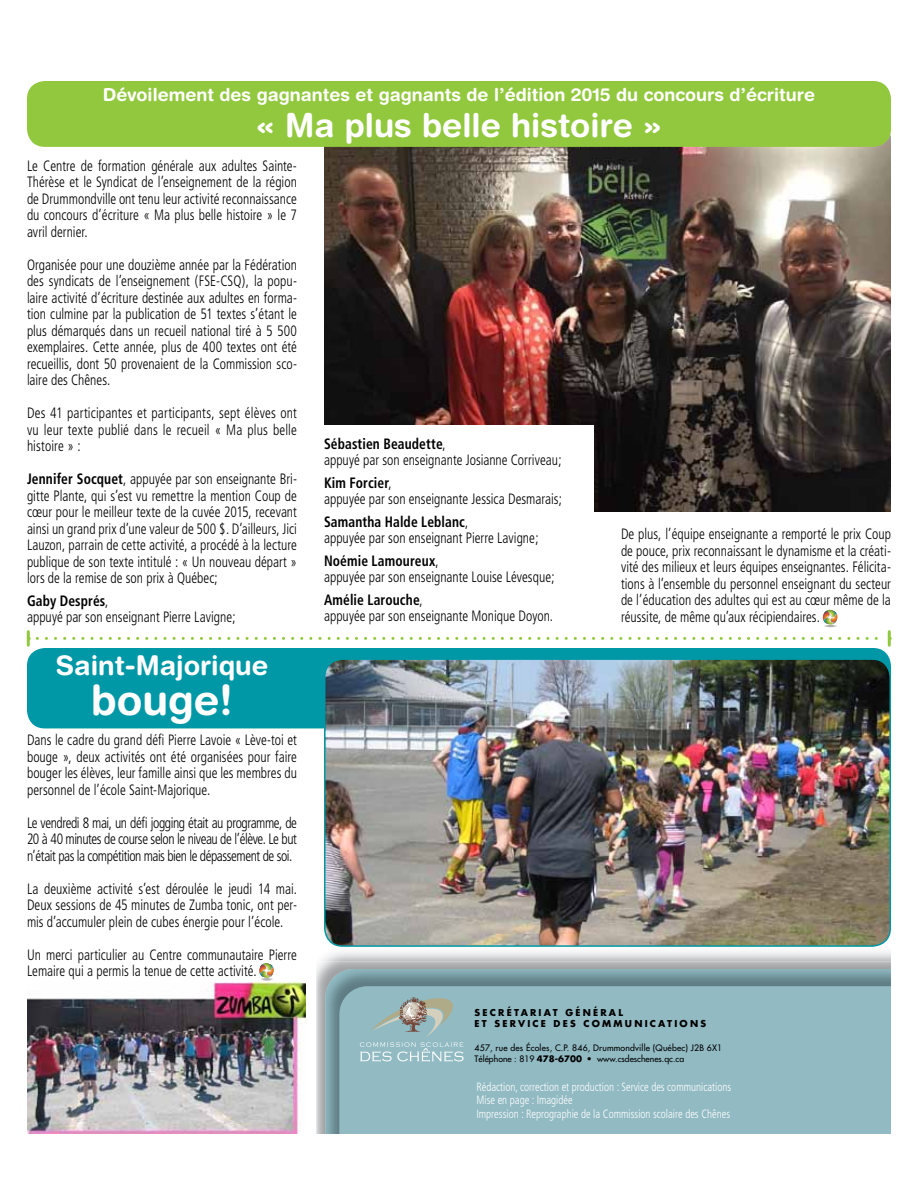
<style>
.page{position:relative;width:918px;height:1188px;background:#fff}
.page>*{position:absolute;margin:0;border:0;box-sizing:border-box;transform-origin:0 0}
.t1{font:700 42px "Helvetica Rounded";color:#fff}
.t2{font:700 33px "Helvetica Rounded";color:#fff}
.t3{font:700 27px "Helvetica Rounded";color:#fff}
.t4{font:700 18px "Helvetica Rounded";color:#fff}
.t5{font:300 condensed 15px/16.5px "Frutiger";color:#000;text-align:justify;scale:.9 1}
.t6{font:300 condensed 12px/13.5px "Frutiger";color:#fff;scale:.9 1}
.t7{font:700 9.3px/11.1px "Futura";letter-spacing:.24em;color:#000}
.t8{font:8.7px/10.8px "Futura";letter-spacing:.02em;color:#000}
.s1{font-weight:700}
</style>
<div class="page">
<img style="left:324px;top:134px;width:567px;height:378px">
<div style="left:315px;top:425px;width:279px;height:196px;background:#fff"></div>
<div style="left:27px;top:81px;width:864px;height:66px;background:#92c83e;border-radius:18px"></div>
<div style="left:27px;top:648px;width:864px;height:80px;background:#0098a6;border-radius:18px"></div>
<img style="left:325px;top:659px;width:565px;height:287px">
<div style="left:324px;top:658px;width:567px;height:289px;border:2px solid #0098a6;border-radius:18px"></div>
<img style="left:27px;top:983px;width:279px;height:151px">
<img style="left:317px;top:996px;width:9px;height:138px">
<img style="left:326px;top:969px;width:565px;height:165px">
<div style="left:339px;top:986px;width:552px;height:148px;background:#91bac3"></div>
<svg style="left:360px;top:994px;width:104px;height:68px;background:#9cb9bc"></svg>
<svg style="left:259px;top:963px;width:15px;height:17px"></svg>
<svg style="left:27px;top:632px;width:3px;height:13px"></svg>
<svg style="left:37px;top:610px;width:854px;height:35px"></svg>
<p class="t4" style="left:103px;top:83px;width:714px">Dévoilement des gagnantes et gagnants de l’édition 2015 du concours d’écriture</p>
<h2 class="t2" style="left:255px;top:105px;width:409px">« Ma plus belle histoire »</h2>
<p class="t5" style="left:27px;top:157px;width:301px">Le Centre de formation générale aux adultes Sainte-Thérèse et le Syndicat de l’enseignement de la région de Drummondville ont tenu leur activité reconnaissance du concours d’écriture « Ma plus belle histoire » le 7 avril dernier.</p>
<p class="t5" style="left:27px;top:256px;width:301px">Organisée pour une douzième année par la Fédération des syndicats de l’enseignement (FSE-CSQ), la popu&shy;laire activité d’écriture destinée aux adultes en forma&shy;tion culmine par la publication de 51 textes s’étant le plus démarqués dans un recueil national tiré à 5 500 exemplaires. Cette année, plus de 400 textes ont été recueillis, dont 50 provenaient de la Commission sco&shy;laire des Chênes.</p>
<p class="t5" style="left:27px;top:405px;width:302px">Des 41 participantes et participants, sept élèves ont vu leur texte publié dans le recueil « Ma plus belle histoire » :</p>
<p class="t5" style="left:27px;top:471px;width:302px"><span class="s1">Jennifer Socquet</span>, appuyée par son enseignante Bri&shy;gitte Plante, qui s’est vu remettre la mention Coup de cœur pour le meilleur texte de la cuvée 2015, recevant ainsi un grand prix d’une valeur de 500 $. D’ailleurs, Jici Lauzon, parrain de cette activité, a procédé à la lecture publique de son texte intitulé : « Un nouveau départ » lors de la remise de son prix à Québec;</p>
<p class="t5" style="left:27px;top:592px;width:233px"><span class="s1">Gaby Després</span>,<br>appuyé par son enseignant Pierre Lavigne;</p>
<h3 class="t3" style="left:56px;top:649px;width:214px">Saint-Majorique</h3>
<h1 class="t1" style="left:91px;top:675px;width:143px">bouge!</h1>
<p class="t5" style="left:27px;top:732px;width:301px">Dans le cadre du grand défi Pierre Lavoie « Lève-toi et bouge », deux activités ont été organisées pour faire bouger les élèves, leur famille ainsi que les membres du personnel de l’école Saint-Majorique.</p>
<p class="t5" style="left:27px;top:814px;width:302px">Le vendredi 8 mai, un défi jogging était au programme, de 20 à 40 minutes de course selon le niveau de l’élève. Le but n’était pas la compétition mais bien le dépassement de soi.</p>
<p class="t5" style="left:27px;top:880px;width:301px">La deuxième activité s’est déroulée le jeudi 14 mai.<br>Deux sessions de 45 minutes de Zumba tonic, ont per&shy;mis d’accumuler plein de cubes énergie pour l’école.</p>
<p class="t5" style="left:27px;top:946px;width:301px">Un merci particulier au Centre communautaire Pierre<br>Lemaire qui a permis la tenue de cette activité.</p>
<p class="t5" style="left:324px;top:435px;width:266px"><span class="s1">Sébastien Beaudette</span>,<br>appuyé par son enseignante Josianne Corriveau;</p>
<p class="t5" style="left:324px;top:474px;width:266px"><span class="s1">Kim Forcier</span>,<br>appuyée par son enseignante Jessica Desmarais;</p>
<p class="t5" style="left:324px;top:513px;width:240px"><span class="s1">Samantha Halde Leblanc</span>,<br>appuyée par son enseignant Pierre Lavigne;</p>
<p class="t5" style="left:324px;top:552px;width:258px"><span class="s1">Noémie Lamoureux</span>,<br>appuyée par son enseignante Louise Lévesque;</p>
<p class="t5" style="left:324px;top:591px;width:256px"><span class="s1">Amélie Larouche</span>,<br>appuyée par son enseignante Monique Doyon.</p>
<p class="t5" style="left:621px;top:526px;width:302px">De plus, l’équipe enseignante a remporté le prix Coup de pouce, prix reconnaissant le dynamisme et la créati&shy;vité des milieux et leurs équipes enseignantes. Félicita&shy;tions à l’ensemble du personnel enseignant du secteur de l’éducation des adultes qui est au cœur même de la réussite, de même qu’aux récipiendaires.</p>
<p class="t7" style="left:475px;top:1007px;width:233px">SECRÉTARIAT GÉNÉRAL<br>ET SERVICE DES COMMUNICATIONS</p>
<p class="t8" style="left:475px;top:1043px;width:249px">457, rue des Écoles, C.P. 846, Drummondville (Québec) J2B 6X1<br>Téléphone : 819 <span class="s1">478-6700</span> • www.csdeschenes.qc.ca</p>
<p class="t6" style="left:477px;top:1080px;width:284px">Rédaction, correction et production : Service des communications<br>Mise en page : Imagidée<br>Impression : Reprographie de la Commission scolaire des Chênes</p>
</div>
